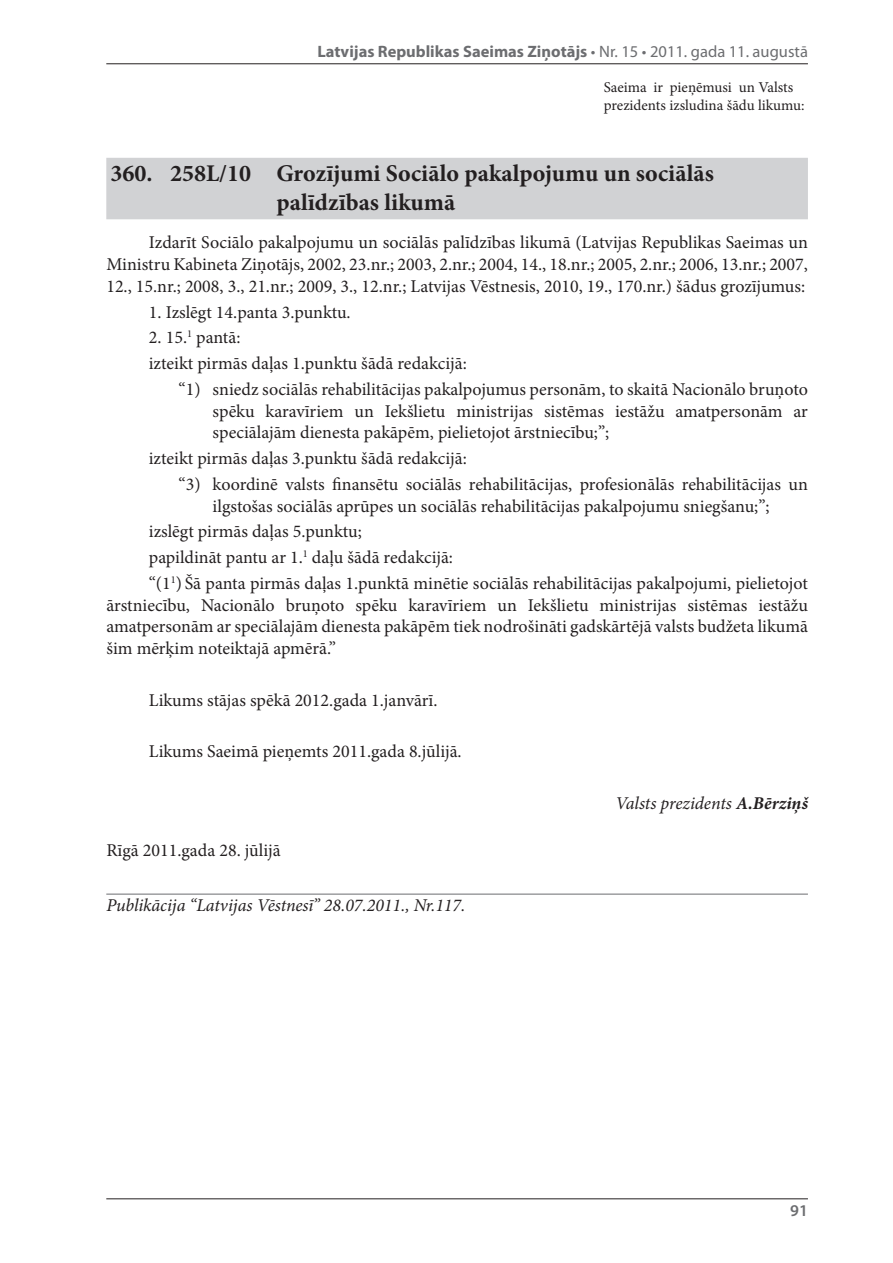
<style>
.page{position:relative;width:893px;height:1263px;background:#fff}
.page>*{position:absolute;margin:0;border:0;box-sizing:border-box;transform-origin:0 0}
.t1{font:700 24px/28.8px "Minion Pro";color:#231f20}
.t2{font:18px/21.6px "Minion Pro";color:#231f20}
.t3{font:italic 18px "Minion Pro";letter-spacing:-.005em;color:#231f20}
.t4{font:700 16.5px "Myriad Pro";color:#6c6d70}
.t5{font:600 16.5px "Myriad Pro";color:#6c6d70}
.t6{font:15px/18px "Minion Pro";color:#231f20}
.s1{font-weight:400}
.s2{font-weight:700}
</style>
<div class="page">
<hr style="left:106px;top:63px;width:702px;height:1px;background:#231f20">
<hr style="left:106px;top:1198px;width:702px;height:1px;background:#231f20">
<div style="left:106px;top:158px;width:702px;height:61px;background:#d1d2d4"></div>
<hr style="left:106px;top:894px;width:702px;height:1px;background:#6c6d70">
<p class="t4" style="left:317px;top:41px;width:492px">Latvijas Republikas Saeimas Ziņotājs <span class="s1">• Nr. 15 • 2011. gada 11. augustā</span></p>
<p class="t6" style="left:604px;top:78px;width:202px">Saeima ir pieņēmusi un Valsts prezidents izsludina šādu likumu:</p>
<h1 class="t1" style="left:276px;top:159px;width:439px;text-indent:-166px">360. 258L/10 Grozījumi Sociālo pakalpojumu un sociālās palīdzības likumā</h1>
<p class="t2" style="left:106px;top:232px;width:703px;text-align:justify;text-indent:42px">Izdarīt Sociālo pakalpojumu un sociālās palīdzības likumā (Latvijas Republikas Saeimas un Ministru Kabineta Ziņotājs, 2002, 23.nr.; 2003, 2.nr.; 2004, 14., 18.nr.; 2005, 2.nr.; 2006, 13.nr.; 2007, 12., 15.nr.; 2008, 3., 21.nr.; 2009, 3., 12.nr.; Latvijas Vēstnesis, 2010, 19., 170.nr.) šādus grozījumus:</p>
<p class="t2" style="left:149px;top:301px;width:203px">1. Izslēgt 14.panta 3.punktu.</p>
<p class="t2" style="left:149px;top:327px;width:93px">2. 15.<sup>1</sup> pantā:</p>
<p class="t2" style="left:149px;top:353px;width:320px">izteikt pirmās daļas 1.punktu šādā redakcijā:</p>
<p class="t2" style="left:179px;top:379px;width:631px">“1) sniedz sociālās rehabilitācijas pakalpojumus personām, to skaitā Nacionālo bruņoto</p>
<p class="t2" style="left:213px;top:400px;width:597px">spēku karavīriem un Iekšlietu ministrijas sistēmas iestāžu amatpersonām ar speciālajām dienesta pakāpēm, pielietojot ārstniecību;”;</p>
<p class="t2" style="left:179px;top:446px;width:631px;line-height:25.8px;text-indent:-30px">izteikt pirmās daļas 3.punktu šādā redakcijā:<br>“3) koordinē valsts finansētu sociālās rehabilitācijas, profesionālās rehabilitācijas un</p>
<p class="t2" style="left:149px;top:493px;width:661px;line-height:25.8px;text-indent:64px">ilgstošas sociālās aprūpes un sociālās rehabilitācijas pakalpojumu sniegšanu;”; izslēgt pirmās daļas 5.punktu;<br>papildināt pantu ar 1.<sup>1</sup> daļu šādā redakcijā:<br>“(1<sup>1</sup>) Šā panta pirmās daļas 1.punktā minētie sociālās rehabilitācijas pakalpojumi, pielietojot</p>
<p class="t2" style="left:106px;top:594px;width:703px;text-align:justify">ārstniecību, Nacionālo bruņoto spēku karavīriem un Iekšlietu ministrijas sistēmas iestāžu amatpersonām ar speciālajām dienesta pakāpēm tiek nodrošināti gadskārtējā valsts budžeta likumā šim mērķim noteiktajā apmērā.”</p>
<p class="t2" style="left:149px;top:689px;width:290px">Likums stājas spēkā 2012.gada 1.janvārī.</p>
<p class="t2" style="left:149px;top:741px;width:314px">Likums Saeimā pieņemts 2011.gada 8.jūlijā.</p>
<p class="t3" style="left:615px;top:791px;width:194px">Valsts prezidents <span class="s2">A.Bērziņš</span></p>
<p class="t2" style="left:106px;top:839px;width:176px">Rīgā 2011.gada 28. jūlijā</p>
<p class="t3" style="left:106px;top:893px;width:360px">Publikācija “Latvijas Vēstnesī” 28.07.2011., Nr.117.</p>
<p class="t5" style="left:790px;top:1200px;width:19px">91</p>
</div>
